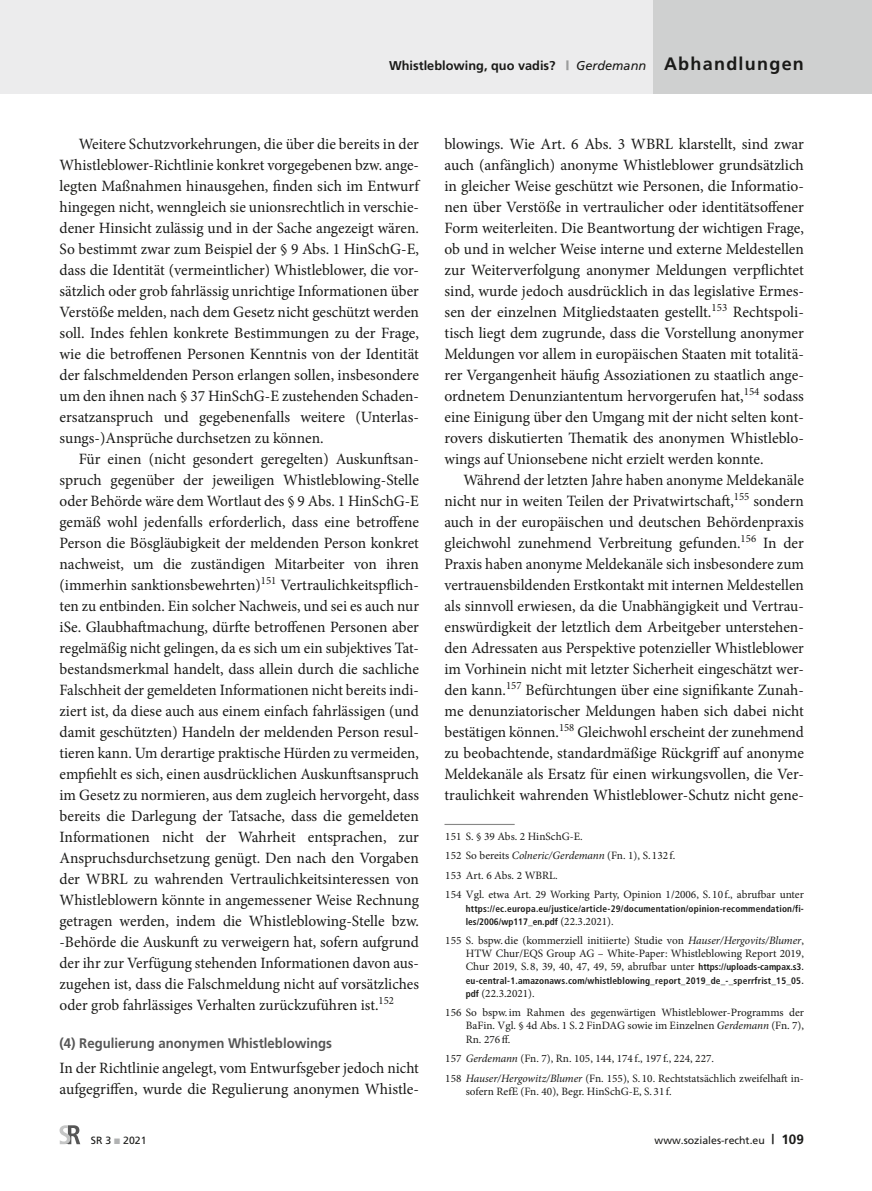
<style>
.page{position:relative;width:872px;height:1191px;background:#fff}
.page>*{position:absolute;margin:0;border:0;box-sizing:border-box;transform-origin:0 0}
.GS_Folge{font:15.75px/21px "Minion Pro";color:#1a1a18;text-align:justify}
.GS{font:15.75px/21px "Minion Pro";color:#1a1a18}
.U4_num{font:700 13.8px "Frutiger";color:#565656;scale:.95 1}
.t1{font:700 12.75px "Frutiger";color:#1a1a18}
.FN_100_Standard{font:11.25px/13.2px "Minion Pro";color:#1a1a18;text-align:justify}
.FN_100_Linie{font:11.25px "Minion Pro";color:#1a1a18}
.t2{font:10.5px "Frutiger";color:#1a1a18}
.FN_100_Standard-2{font:700 condensed 9.3px/13.2px "Frutiger";letter-spacing:.02em;color:#1a1a18}
.s1{font-weight:900;color:#9c9d9d}
.s2{font-weight:400;font-style:italic}
.s3{font-size:18px}
.s4{font-style:italic}
.s5{font-family:"Minion Pro";font-weight:400;font-stretch:normal;font-size:11.25px}
.s6{font-family:"Frutiger";font-weight:700;font-stretch:condensed;font-size:9.3px}
.s7{color:#b1b2b3}
.s8{font-weight:700;font-size:13.5px}
</style>
<div class="page">
<div style="left:0;top:0;width:872px;height:94px;background:#ececed"></div>
<div style="left:653px;top:0;width:219px;height:94px;background:#cfd0d0"></div>
<svg style="left:60px;top:1125px;width:20px;height:19px"></svg>
<hr style="left:444px;top:824px;width:70px;height:1px;background:#878786">
<p class="t1" style="left:389px;top:58px;width:416px">Whistleblowing, quo vadis? <span class="s1">|</span> <span class="s2">Gerdemann</span> <span class="s3">Abhandlungen</span></p>
<p class="GS_Folge" style="left:60px;top:133px;width:361px;text-indent:19px">Weitere Schutzvorkehrungen, die über die bereits in der Whistleblower-Richtlinie konkret vorgegebenen bzw. ange&shy;legten Maßnahmen hinausgehen, finden sich im Entwurf hingegen nicht, wenngleich sie unionsrechtlich in verschie&shy;dener Hinsicht zulässig und in der Sache angezeigt wären.<br>So bestimmt zwar zum Beispiel der § 9 Abs. 1 HinSchG-E, dass die Identität (vermeintlicher) Whistleblower, die vor&shy;sätzlich oder grob fahrlässig unrichtige Informationen über Verstöße melden, nach dem Gesetz nicht geschützt werden soll. Indes fehlen konkrete Bestimmungen zu der Frage, wie die betroffenen Personen Kenntnis von der Identität der falschmeldenden Person erlangen sollen, insbesondere um den ihnen nach § 37 HinSchG-E zustehenden Schaden&shy;ersatzanspruch und gegebenenfalls weitere (Unterlas&shy;sungs-)Ansprüche durchsetzen zu können.</p>
<p class="GS_Folge" style="left:60px;top:448px;width:361px;text-indent:19px">Für einen (nicht gesondert geregelten) Auskunftsan&shy;spruch gegenüber der jeweiligen Whistleblowing-Stelle oder Behörde wäre dem Wortlaut des § 9 Abs. 1 HinSchG-E gemäß wohl jedenfalls erforderlich, dass eine betroffene Person die Bösgläubigkeit der meldenden Person konkret nachweist, um die zuständigen Mitarbeiter von ihren (immerhin sanktionsbewehrten)<sup>151</sup> Vertraulichkeitspflich&shy;ten zu entbinden. Ein solcher Nachweis, und sei es auch nur iSe. Glaubhaftmachung, dürfte betroffenen Personen aber regelmäßig nicht gelingen, da es sich um ein subjektives Tat&shy;bestandsmerkmal handelt, dass allein durch die sachliche Falschheit der gemeldeten Informationen nicht bereits indi&shy;ziert ist, da diese auch aus einem einfach fahrlässigen (und damit geschützten) Handeln der meldenden Person resul&shy;tieren kann. Um derartige praktische Hürden zu vermeiden, empfiehlt es sich, einen ausdrücklichen Auskunftsanspruch im Gesetz zu normieren, aus dem zugleich hervorgeht, dass bereits die Darlegung der Tatsache, dass die gemeldeten Informationen nicht der Wahrheit entsprachen, zur Anspruchsdurchsetzung genügt. Den nach den Vorgaben der WBRL zu wahrenden Vertraulichkeitsinteressen von Whistleblowern könnte in angemessener Weise Rechnung getragen werden, indem die Whistleblowing-Stelle bzw. -Behörde die Auskunft zu verweigern hat, sofern aufgrund der ihr zur Verfügung stehenden Informationen davon aus&shy;zugehen ist, dass die Falschmeldung nicht auf vorsätzliches oder grob fahrlässiges Verhalten zurückzuführen ist.<sup>152</sup></p>
<p class="U4_num" style="left:60px;top:1034px;width:288px">(4) Regulierung anonymen Whistleblowings</p>
<p class="GS" style="left:60px;top:1057px;width:361px">In der Richtlinie angelegt, vom Entwurfsgeber jedoch nicht aufgegriffen, wurde die Regulierung anonymen Whistle-</p>
<p class="GS" style="left:444px;top:133px;width:361px;text-align:justify">blowings. Wie Art. 6 Abs. 3 WBRL klarstellt, sind zwar auch (anfänglich) anonyme Whistleblower grundsätzlich in gleicher Weise geschützt wie Personen, die Informatio&shy;nen über Verstöße in vertraulicher oder identitätsoffener Form weiterleiten. Die Beantwortung der wichtigen Frage, ob und in welcher Weise interne und externe Meldestellen zur Weiterverfolgung anonymer Meldungen verpflichtet sind, wurde jedoch ausdrücklich in das legislative Ermes&shy;sen der einzelnen Mitgliedstaaten gestellt.<sup>153</sup> Rechtspoli&shy;tisch liegt dem zugrunde, dass die Vorstellung anonymer Meldungen vor allem in europäischen Staaten mit totalitä&shy;rer Vergangenheit häufig Assoziationen zu staatlich ange&shy;ordnetem Denunziantentum hervorgerufen hat,<sup>154</sup> sodass eine Einigung über den Umgang mit der nicht selten kont&shy;rovers diskutierten Thematik des anonymen Whistleblo&shy;wings auf Unionsebene nicht erzielt werden konnte.</p>
<p class="GS_Folge" style="left:444px;top:469px;width:361px;text-indent:19px">Während der letzten Jahre haben anonyme Meldekanäle nicht nur in weiten Teilen der Privatwirtschaft,<sup>155</sup> sondern auch in der europäischen und deutschen Behördenpraxis gleichwohl zunehmend Verbreitung gefunden.<sup>156</sup> In der Praxis haben anonyme Meldekanäle sich insbesondere zum vertrauensbildenden Erstkontakt mit internen Meldestellen als sinnvoll erwiesen, da die Unabhängigkeit und Vertrau&shy;enswürdigkeit der letztlich dem Arbeitgeber unterstehen&shy;den Adressaten aus Perspektive potenzieller Whistleblower im Vorhinein nicht mit letzter Sicherheit eingeschätzt wer&shy;den kann.<sup>157</sup> Befürchtungen über eine signifikante Zunah&shy;me denunziatorischer Meldungen haben sich dabei nicht bestätigen können.<sup>158</sup> Gleichwohl erscheint der zunehmend zu beobachtende, standardmäßige Rückgriff auf anonyme Meldekanäle als Ersatz für einen wirkungsvollen, die Ver&shy;traulichkeit wahrenden Whistleblower-Schutz nicht gene-</p>
<p class="FN_100_Linie" style="left:445px;top:828px;width:139px">151 S. § 39 Abs. 2 HinSchG-E.</p>
<p class="FN_100_Standard" style="left:445px;top:849px;width:232px">152 So bereits <span class="s4">Colneric/Gerdemann</span> (Fn. 1), S. 132 f.</p>
<p class="FN_100_Standard" style="left:445px;top:868px;width:114px">153 Art. 6 Abs. 2 WBRL.</p>
<p class="FN_100_Standard" style="left:445px;top:888px;width:360px">154 Vgl. etwa Art. 29 Working Party, Opinion 1/2006, S. 10 f., abrufbar unter</p>
<p class="FN_100_Standard-2" style="left:466px;top:901px;width:340px">https://ec.europa.eu/justice/article-29/documentation/opinion-recommendation/fi&shy;les/2006/wp117_en.pdf <span class="s5">(22.3.2021).</span></p>
<p class="FN_100_Standard" style="left:466px;top:934px;width:340px;text-indent:-20px">155 S. bspw.die (kommerziell initiierte) Studie von <span class="s4">Hauser/Hergovits/Blumer</span>, HTW Chur/EQS Group AG – White‐Paper: Whistleblowing Report 2019, Chur 2019, S. 8, 39, 40, 47, 49, 59, abrufbar unter <span class="s6">https://uploads-campax.s3.</span></p>
<p class="FN_100_Standard-2" style="left:466px;top:973px;width:339px">eu-central-1.amazonaws.com/whistleblowing_report_2019_de_-_sperrfrist_15_05.</p>
<p class="FN_100_Standard" style="left:466px;top:986px;width:70px"><span class="s6">pdf</span> (22.3.2021).</p>
<p class="FN_100_Standard" style="left:466px;top:1006px;width:340px;text-indent:-20px">156 So bspw.im Rahmen des gegenwärtigen Whistleblower-Programms der BaFin. Vgl. § 4d Abs. 1 S. 2 FinDAG sowie im Einzelnen <span class="s4">Gerdemann</span> (Fn. 7), Rn. 276ff.</p>
<p class="FN_100_Standard" style="left:445px;top:1051px;width:270px">157 <span class="s4">Gerdemann</span> (Fn. 7), Rn. 105, 144, 174 f., 197 f., 224, 227.</p>
<p class="FN_100_Standard" style="left:466px;top:1071px;width:340px;text-indent:-20px">158 <span class="s4">Hauser/Hergowitz/Blumer</span> (Fn. 155), S. 10. Rechtstatsächlich zweifelhaft in&shy;sofern RefE (Fn. 40), Begr. HinSchG-E, S. 31 f.</p>
<p class="t2" style="left:91px;top:1134px;width:57px">SR 3 <span class="s7">■</span> 2021</p>
<p class="t2" style="left:654px;top:1134px;width:151px">www.soziales-recht.eu <span class="s8">| 109</span></p>
</div>
